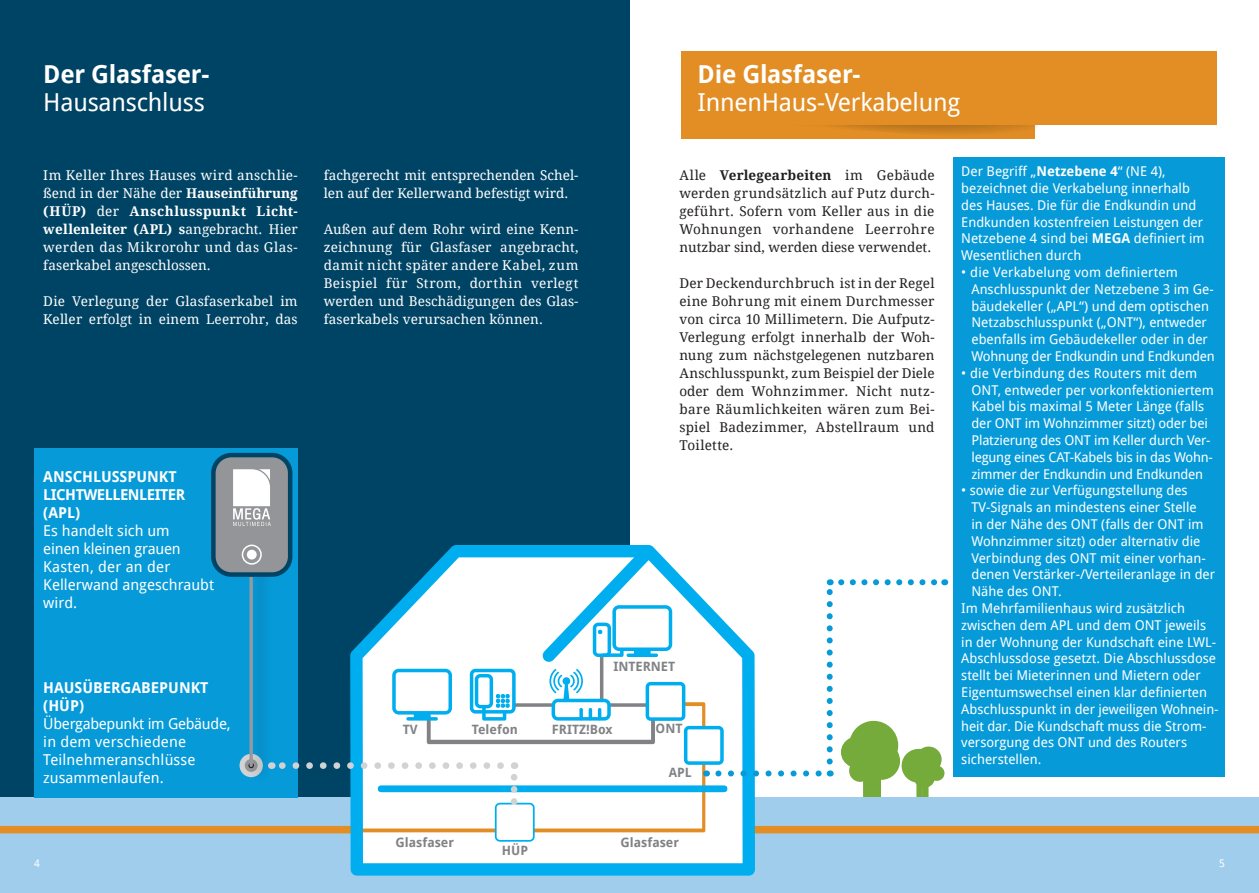
<style>
.page{position:relative;width:1259px;height:893px;background:#fff}
.page>*{position:absolute;margin:0;border:0;box-sizing:border-box;transform-origin:0 0}
.t1{font:24.75px "Droid Sans";letter-spacing:-.01em;color:#fff}
.t2{font:700 24.75px "Droid Sans";letter-spacing:-.01em;color:#fff}
.t3{font:15px/18px "Droid Sans";color:#fff}
.t4{font:15px/18px "Droid Sans";letter-spacing:-.02em;color:#fff}
.t5{font:700 15px/18px "Droid Sans";letter-spacing:-.03em;color:#fff}
.t6{font:700 15px/18px "Droid Sans";color:#fff}
.t7{font:13.5px/16.8px "Droid Sans";color:#fff}
.t8{font:13.5px/18px "Droid Serif";letter-spacing:.01em;color:#fff;text-align:justify}
.t9{font:13.5px/18px "Droid Serif";letter-spacing:.015em;color:#231f20;text-align:justify}
.t10{font:700 12.9px "Droid Sans";color:#808285}
.t11{font:10.5px "Droid Sans";color:#fff}
.s1{font-weight:700}
</style>
<div class="page">
<div style="left:0;top:0;width:629px;height:893px;background:#004465"></div>
<svg style="left:841px;top:721px;width:101px;height:42px"></svg>
<div style="left:0;top:797px;width:1259px;height:96px;background:#a1cded"></div>
<svg style="left:0;top:763px;width:1259px;height:71px"></svg>
<svg style="left:350px;top:545px;width:405px;height:331px;fill:#fff"></svg>
<svg style="left:841px;top:579px;width:96px;height:6px"></svg>
<div style="left:34px;top:448px;width:264px;height:349px;background:#069ad9"></div>
<svg style="left:239px;top:754px;width:24px;height:23px"></svg>
<svg style="left:245px;top:759px;width:13px;height:13px"></svg>
<div style="left:250px;top:551px;width:21px;height:234px;background:#231f20;opacity:.25"></div>
<svg style="left:249px;top:577px;width:4px;height:188px"></svg>
<div style="left:213px;top:455px;width:77px;height:120px;background:#939598;border-radius:18px"></div>
<div style="left:211px;top:453px;width:81px;height:124px;border:5px solid #004465;border-radius:18px"></div>
<div style="left:242px;top:545px;width:20px;height:20px;border:2px solid #fff;border-radius:50%"></div>
<div style="left:247px;top:550px;width:10px;height:9px;background:#fff;border-radius:50%"></div>
<div style="left:953px;top:157px;width:272px;height:620px;background:#069ad9"></div>
<svg style="left:278px;top:579px;width:554px;height:263px"></svg>
<div style="left:496px;top:804px;width:37px;height:36px;background:#fff;border-radius:3px"></div>
<svg style="left:233px;top:469px;width:38px;height:57px"></svg>
<div style="left:681px;top:100px;width:353px;height:38px;background:#e28e25"></div>
<img style="left:827px;top:124px;width:210px;height:14px">
<div style="left:681px;top:51px;width:535px;height:73px;background:#e28e25"></div>
<p class="t2" style="left:43px;top:56px;width:168px">Der Glasfaser-</p>
<p class="t1" style="left:43px;top:85px;width:163px">Hausanschluss</p>
<p class="t8" style="left:43px;top:166px;width:256px">Im Keller Ihres Hauses wird anschlie&shy;ßend in der Nähe der <span class="s1">Hauseinführung (HÜP)</span> der <span class="s1">Anschlusspunkt Licht&shy;wellenleiter (APL) s</span>angebracht. Hier werden das Mikrorohr und das Glas&shy;faserkabel angeschlossen.</p>
<p class="t8" style="left:43px;top:292px;width:256px">Die Verlegung der Glasfaserkabel im<br>Keller erfolgt in einem Leerrohr, das</p>
<p class="t5" style="left:43px;top:468px;width:144px">ANSCHLUSSPUNKT<br>LICHTWELLENLEITER (APL)</p>
<p class="t3" style="left:43px;top:522px;width:128px">Es handelt sich um</p>
<p class="t3" style="left:43px;top:540px;width:139px">einen kleinen grauen</p>
<p class="t3" style="left:43px;top:558px;width:129px">Kasten, der an der</p>
<p class="t3" style="left:43px;top:576px;width:172px">Kellerwand angeschraubt wird.</p>
<p class="t6" style="left:43px;top:678px;width:167px">HAUSÜBERGABEPUNKT (HÜP)</p>
<p class="t4" style="left:43px;top:714px;width:189px">Übergabepunkt im Gebäude, in dem verschiedene</p>
<p class="t3" style="left:43px;top:750px;width:154px">Teilnehmeranschlüsse</p>
<p class="t3" style="left:43px;top:768px;width:122px">zusammenlaufen.</p>
<p class="t2" style="left:697px;top:56px;width:164px">Die Glasfaser-</p>
<p class="t1" style="left:697px;top:85px;width:264px">InnenHaus-Verkabelung</p>
<p class="t8" style="left:324px;top:166px;width:256px">fachgerecht mit entsprechenden Schel&shy;len auf der Kellerwand befestigt wird.</p>
<p class="t8" style="left:324px;top:220px;width:256px">Außen auf dem Rohr wird eine Kenn&shy;zeichnung für Glasfaser angebracht, damit nicht später andere Kabel, zum Beispiel für Strom, dorthin verlegt werden und Beschädigungen des Glas&shy;faserkabels verursachen können.</p>
<p class="t9" style="left:679px;top:166px;width:257px">Alle <span class="s1">Verlegearbeiten</span> im Gebäude werden grundsätzlich auf Putz durch&shy;geführt. Sofern vom Keller aus in die Wohnungen vorhandene Leerrohre nutzbar sind, werden diese verwendet.</p>
<p class="t9" style="left:679px;top:274px;width:257px">Der Deckendurchbruch ist in der Regel eine Bohrung mit einem Durchmesser von circa 10 Millimetern. Die Aufputz-Verlegung erfolgt innerhalb der Woh&shy;nung zum nächstgelegenen nutzbaren Anschlusspunkt, zum Beispiel der Diele oder dem Wohnzimmer. Nicht nutz&shy;bare Räumlichkeiten wären zum Bei&shy;spiel Badezimmer, Abstellraum und Toilette.</p>
<p class="t10" style="left:613px;top:657px;width:63px">INTERNET</p>
<p class="t10" style="left:403px;top:720px;width:16px">TV</p>
<p class="t10" style="left:472px;top:720px;width:47px">Telefon</p>
<p class="t10" style="left:552px;top:720px;width:62px">FRITZ!Box</p>
<p class="t10" style="left:655px;top:720px;width:28px">ONT</p>
<p class="t10" style="left:669px;top:763px;width:24px">APL</p>
<p class="t10" style="left:395px;top:833px;width:60px">Glasfaser</p>
<p class="t10" style="left:620px;top:833px;width:60px">Glasfaser</p>
<p class="t10" style="left:502px;top:841px;width:28px">HÜP</p>
<p class="t7" style="left:961px;top:163px;width:206px">Der Begriff „<span class="s1">Netzebene 4</span>“ (NE 4),</p>
<p class="t7" style="left:961px;top:179px;width:245px">bezeichnet die Verkabelung innerhalb des Hauses. Die für die Endkundin und Endkunden kostenfreien Leistungen der Netzebene 4 sind bei <span class="s1">MEGA</span> definiert im Wesentlichen durch</p>
<p class="t7" style="left:961px;top:263px;width:218px">• die Verkabelung vom definiertem</p>
<p class="t7" style="left:971px;top:280px;width:245px">Anschlusspunkt der Netzebene 3 im Ge&shy;bäudekeller („APL“) und dem optischen Netzabschlusspunkt („ONT“), entweder ebenfalls im Gebäudekeller oder in der Wohnung der Endkundin und Endkunden</p>
<p class="t7" style="left:961px;top:364px;width:238px">• die Verbindung des Routers mit dem</p>
<p class="t7" style="left:971px;top:381px;width:244px">ONT, entweder per vorkonfektioniertem Kabel bis maximal 5 Meter Länge (falls der ONT im Wohnzimmer sitzt) oder bei Platzierung des ONT im Keller durch Ver&shy;legung eines CAT-Kabels bis in das Wohn&shy;zimmer der Endkundin und Endkunden</p>
<p class="t7" style="left:961px;top:482px;width:228px">• sowie die zur Verfügungstellung des</p>
<p class="t7" style="left:971px;top:499px;width:245px">TV-Signals an mindestens einer Stelle<br>in der Nähe des ONT (falls der ONT im Wohnzimmer sitzt) oder alternativ die Verbindung des ONT mit einer vorhan&shy;denen Verstärker-/Verteileranlage in der Nähe des ONT.</p>
<p class="t7" style="left:961px;top:599px;width:259px">Im Mehrfamilienhaus wird zusätzlich zwischen dem APL und dem ONT jeweils in der Wohnung der Kundschaft eine LWL-Abschlussdose gesetzt. Die Abschlussdose stellt bei Mieterinnen und Mietern oder Eigentumswechsel einen klar definierten Abschlusspunkt in der jeweiligen Wohnein&shy;heit dar. Die Kundschaft muss die Strom&shy;versorgung des ONT und des Routers sicherstellen.</p>
<p class="t11" style="left:34px;top:856px;width:7px">4</p>
<p class="t11" style="left:1219px;top:856px;width:7px">5</p>
</div>
